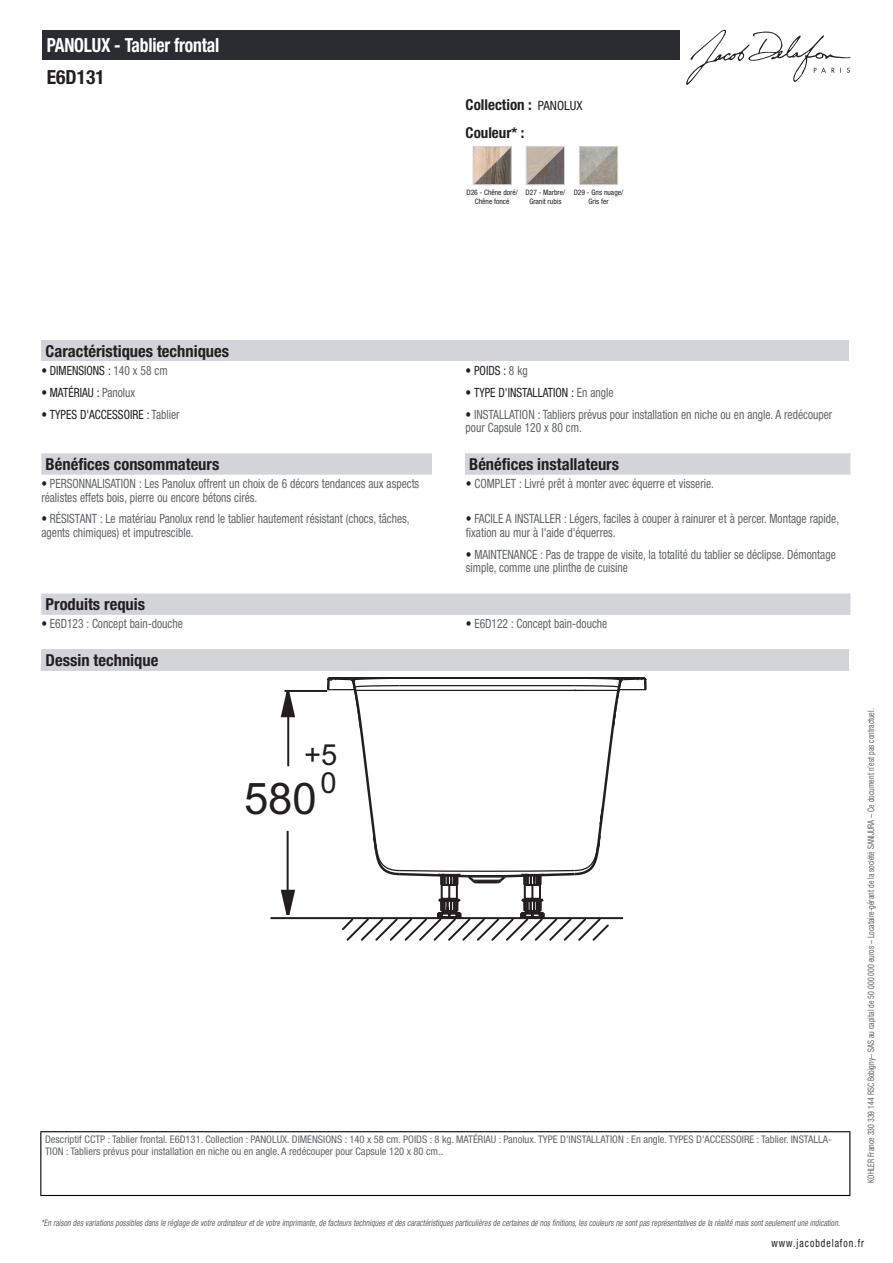
<style>
.page{position:relative;width:893px;height:1263px;background:#fff}
.page>*{position:absolute;margin:0;border:0;box-sizing:border-box;transform-origin:0 0}
.t1{font:43.65px "Arial";color:#231f20}
.t2{font:29.1px/27.9px "Arial";color:#231f20;text-align:center}
.t3{font:700 condensed 19.5px "Helvetica Neue LT Std";letter-spacing:-.01em;color:#fff;scale:.9 1}
.t4{font:700 condensed 19.5px "Helvetica Neue LT Std";color:#231f20}
.t5{font:700 condensed 16.5px "Helvetica Neue LT Std";color:#231f20}
.t6{font:700 condensed 15px/27.8px "Helvetica Neue LT Std";color:#231f20}
.t7{font:condensed 12.75px/13.5px "Helvetica Neue LT Std";color:#626568;scale:.9 1}
.t8{font:condensed 12.75px "Helvetica Neue LT Std";color:#231f20;scale:.9 1}
.t9{font:condensed 11.25px "Helvetica Neue LT Std";letter-spacing:.1em;color:#231f20;scale:.87 1}
.t10{font:condensed 10.5px/12px "Helvetica Neue LT Std";color:#626568}
.t11{font:italic condensed 9px "Helvetica Neue LT Std";color:#626568;scale:.87 1}
.t12{font:condensed 9px "Helvetica Neue LT Std";color:#626568;scale:.87 1}
.t13{font:condensed 7.5px/9px "Helvetica Neue LT Std";color:#231f20;text-align:center}
.s1{font-weight:400;font-size:12.75px}
.s2{color:#626568}
.s3{color:#231f20}
</style>
<div class="page">
<svg style="left:686px;top:30px;width:164px;height:55px"></svg>
<img style="left:475px;top:148px;width:35px;height:35px">
<div style="left:473px;top:146px;width:39px;height:39px;border:1px solid #d3d4da"></div>
<img style="left:528px;top:148px;width:35px;height:35px">
<div style="left:526px;top:146px;width:39px;height:39px;border:1px solid #d3d4da"></div>
<img style="left:581px;top:148px;width:35px;height:35px">
<div style="left:579px;top:146px;width:39px;height:39px;border:1px solid #d3d4da"></div>
<div style="left:41px;top:340px;width:808px;height:21px;background:#d3d4da"></div>
<svg style="left:41px;top:453px;width:809px;height:22px;background:#d4d5db"></svg>
<div style="left:432px;top:453px;width:33px;height:22px;background:#fff"></div>
<div style="left:41px;top:593px;width:809px;height:22px;background:#d3d4da"></div>
<div style="left:41px;top:649px;width:808px;height:22px;background:#d3d4da"></div>
<hr style="left:270px;top:917px;width:353px;height:2px;background:#231f20">
<svg style="left:340px;top:884px;width:271px;height:57px"></svg>
<svg style="left:326px;top:689px;width:262px;height:195px"></svg>
<svg style="left:327px;top:677px;width:320px;height:195px"></svg>
<hr style="left:287px;top:706px;width:2px;height:60px;background:#231f20">
<svg style="left:280px;top:690px;width:15px;height:29px"></svg>
<hr style="left:285px;top:690px;width:42px;height:2px;background:#231f20">
<hr style="left:287px;top:831px;width:2px;height:70px;background:#231f20">
<svg style="left:279px;top:888px;width:18px;height:30px"></svg>
<div style="left:43px;top:30px;width:637px;height:30px;background:#2a2c32"></div>
<hr style="left:40px;top:1131px;width:810px;height:1px;background:#040503">
<hr style="left:40px;top:1132px;width:1px;height:63px;background:#040503">
<hr style="left:849px;top:1132px;width:1px;height:63px;background:#040503">
<hr style="left:40px;top:1195px;width:810px;height:1px;background:#040503">
<h3 class="t3" style="left:47px;top:33px;width:193px">PANOLUX - Tablier frontal</h3>
<h3 class="t4" style="left:47px;top:65px;width:60px">E6D131</h3>
<p class="t6" style="left:466px;top:90px;width:118px">Collection : <span class="s1">PANOLUX<br></span>Couleur* :</p>
<p class="t13" style="left:466px;top:187px;width:53px">D26 - Chêne doré/<br>Chêne foncé</p>
<p class="t13" style="left:526px;top:187px;width:41px">D27 - Marbre/<br>Granit rubis</p>
<p class="t13" style="left:574px;top:187px;width:51px">D29 - Gris nuage/<br>Gris fer</p>
<p class="t5" style="left:46px;top:341px;width:185px">Caractéristiques techniques</p>
<p class="t8" style="left:41px;top:363px;width:142px">• DIMENSIONS : <span class="s2">140 x 58 cm</span></p>
<p class="t8" style="left:466px;top:363px;width:71px">• POIDS : <span class="s2">8 kg</span></p>
<p class="t8" style="left:41px;top:385px;width:106px">• MATÉRIAU : <span class="s2">Panolux</span></p>
<p class="t8" style="left:466px;top:385px;width:166px">• TYPE D'INSTALLATION : <span class="s2">En angle</span></p>
<p class="t8" style="left:41px;top:407px;width:155px">• TYPES D'ACCESSOIRE : <span class="s2">Tablier</span></p>
<p class="t7" style="left:466px;top:407px;width:409px"><span class="s3">•</span> INSTALLATION : Tabliers prévus pour installation en niche ou en angle. A redécouper pour Capsule 120 x 80 cm.</p>
<p class="t5" style="left:46px;top:454px;width:175px">Bénéfices consommateurs</p>
<p class="t5" style="left:469px;top:454px;width:151px">Bénéfices installateurs</p>
<p class="t7" style="left:41px;top:477px;width:421px"><span class="s3">•</span> PERSONNALISATION : Les Panolux offrent un choix de 6 décors tendances aux aspects réalistes effets bois, pierre ou encore bétons cirés.</p>
<p class="t7" style="left:466px;top:477px;width:277px"><span class="s3">•</span> COMPLET : Livré prêt à monter avec équerre et visserie.</p>
<p class="t7" style="left:41px;top:512px;width:411px"><span class="s3">•</span> RÉSISTANT : Le matériau Panolux rend le tablier hautement résistant (chocs, tâches, agents chimiques) et imputrescible.</p>
<p class="t7" style="left:466px;top:512px;width:416px"><span class="s3">•</span> FACILE A INSTALLER : Légers, faciles à couper à rainurer et à percer. Montage rapide, fixation au mur à l'aide d'équerres.</p>
<p class="t7" style="left:466px;top:547px;width:413px"><span class="s3">•</span> MAINTENANCE : Pas de trappe de visite, la totalité du tablier se déclipse. Démontage simple, comme une plinthe de cuisine</p>
<p class="t5" style="left:46px;top:594px;width:101px">Produits requis</p>
<p class="t7" style="left:41px;top:617px;width:159px"><span class="s3">•</span> E6D123 : Concept bain-douche</p>
<p class="t7" style="left:466px;top:617px;width:159px"><span class="s3">•</span> E6D122 : Concept bain-douche</p>
<p class="t5" style="left:46px;top:650px;width:114px">Dessin technique</p>
<h2 class="t2" style="left:304px;top:741px;width:35px">+5<br>0</h2>
<h1 class="t1" style="left:244px;top:770px;width:74px">580</h1>
<p class="t10" style="left:45px;top:1134px;width:788px">Descriptif CCTP : Tablier frontal. E6D131. Collection : PANOLUX. DIMENSIONS : 140 x 58 cm. POIDS : 8 kg. MATÉRIAU : Panolux. TYPE D'INSTALLATION : En angle. TYPES D'ACCESSOIRE : Tablier. INSTALLA-<br>TION : Tabliers prévus pour installation en niche ou en angle. A redécouper pour Capsule 120 x 80 cm..</p>
<p class="t12" style="left:866px;top:1183px;width:547px;rotate:-90deg">KOHLER France 330 339 144 RSC Bobigny– SAS au capital de 50 000 000 euros – Locataire-gérant de la société SANIJURA – Ce document n’est pas contractuel.</p>
<p class="t11" style="left:41px;top:1217px;width:922px">*En raison desvariationspossiblesdansle réglage de votre ordinateuretde votre imprimante,de facteurstechniquesetdescaractéristiquesparticulièresde certainesde nosfinitions,lescouleursne sontpasreprésentativesde la réalité maissontseulementune indication.</p>
<p class="t9" style="left:772px;top:1237px;width:108px">www.jacobdelafon.fr</p>
</div>
